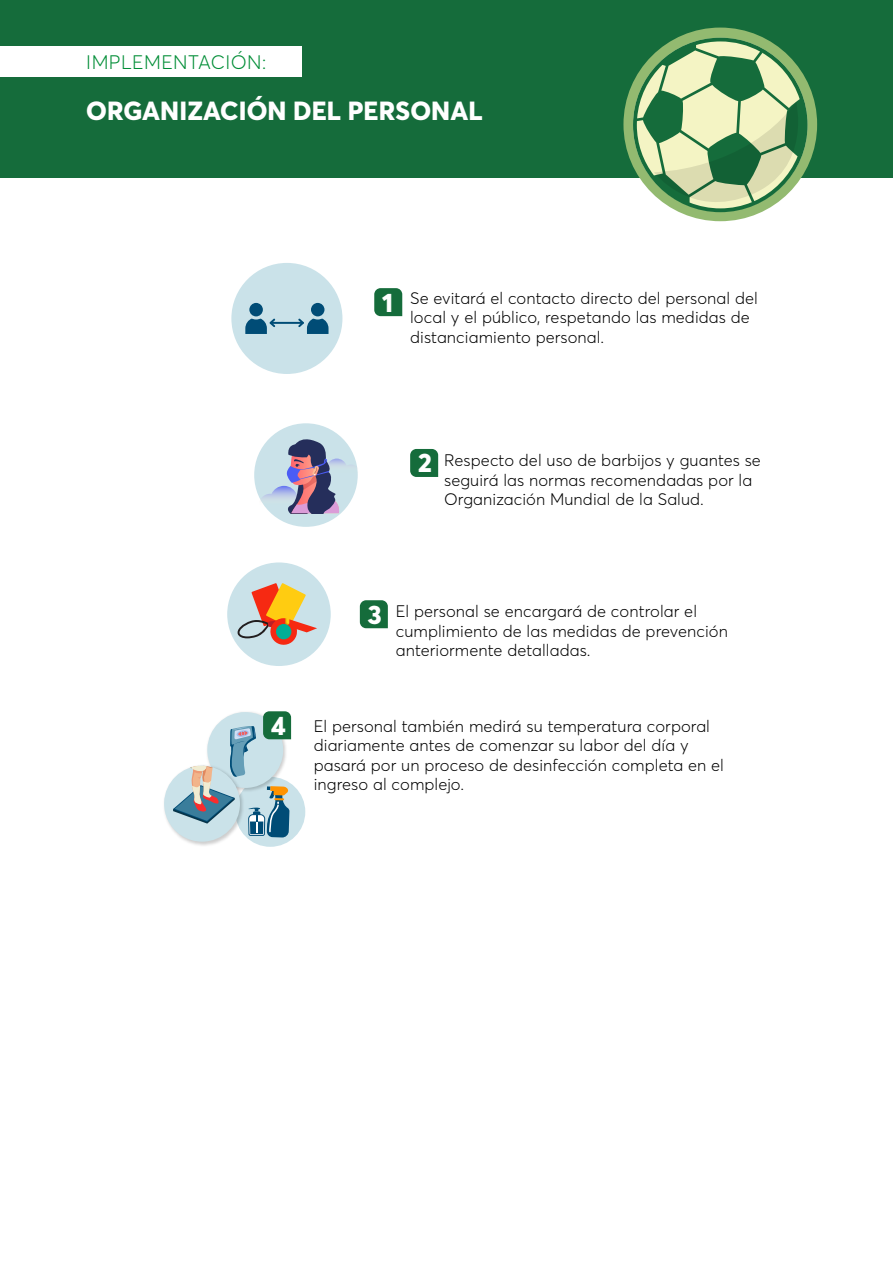
<style>
.page{position:relative;width:893px;height:1263px;background:#fff}
.page>*{position:absolute;margin:0;border:0;box-sizing:border-box;transform-origin:0 0}
.t1{font:800 26.4px "Averta";color:#fff}
.t2{font:800 25.95px "Averta";letter-spacing:.005em;color:#fff}
.t3{font:300 19.35px "Averta";letter-spacing:.025em;color:#008d36}
.t4{font:300 16.5px/19.5px "Averta";letter-spacing:.005em;color:#000}
.s1{font-weight:800;font-size:26.4px;color:#fff}
</style>
<div class="page">
<svg style="left:374px;top:288px;width:28px;height:28px"></svg>
<svg style="left:410px;top:449px;width:28px;height:28px"></svg>
<svg style="left:360px;top:600px;width:28px;height:28px"></svg>
<div style="left:235px;top:777px;width:70px;height:70px;background:#cae2e9;border-radius:50%"></div>
<div style="left:0;top:0;width:893px;height:178px;background:#156c3b"></div>
<div style="left:0;top:46px;width:302px;height:31px;background:#fff"></div>
<div style="left:623px;top:28px;width:194px;height:193px;background:#93ba70;border-radius:50%"></div>
<svg style="left:633px;top:38px;width:175px;height:174px"></svg>
<div style="left:231px;top:263px;width:111px;height:111px;background:#cae2e9;border-radius:50%"></div>
<div style="left:254px;top:423px;width:104px;height:104px;background:#cae2e9;border-radius:50%"></div>
<div style="left:227px;top:562px;width:104px;height:104px;background:#cae2e9;border-radius:50%"></div>
<div style="left:248px;top:302px;width:16px;height:15px;background:#004c76;border-radius:50%"></div>
<div style="left:247px;top:301px;width:18px;height:17px;border:2px solid #cae2e9;border-radius:50%"></div>
<div style="left:310px;top:302px;width:15px;height:15px;background:#004c76;border-radius:50%"></div>
<div style="left:309px;top:301px;width:17px;height:17px;border:2px solid #cae2e9;border-radius:50%"></div>
<hr style="left:271px;top:322px;width:32px;height:2px;background:#004c76">
<svg style="left:296px;top:315px;width:33px;height:19px"></svg>
<svg style="left:245px;top:315px;width:32px;height:19px"></svg>
<svg style="left:259px;top:432px;width:99px;height:81px"></svg>
<svg style="left:236px;top:583px;width:81px;height:63px"></svg>
<div style="left:276px;top:624px;width:15px;height:15px;background:#00af96;border-radius:50%"></div>
<svg style="left:164px;top:711px;width:127px;height:136px"></svg>
<p class="t3" style="left:86px;top:50px;width:181px">IMPLEMENTACIÓN:</p>
<h2 class="t2" style="left:86px;top:94px;width:398px">ORGANIZACIÓN DEL PERSONAL</h2>
<h1 class="t1" style="left:382px;top:285px;width:12px">1</h1>
<p class="t4" style="left:410px;top:288px;width:349px">Se evitará el contacto directo del personal del local y el público, respetando las medidas de distanciamiento personal.</p>
<h1 class="t1" style="left:418px;top:446px;width:15px">2</h1>
<p class="t4" style="left:444px;top:450px;width:318px">Respecto del uso de barbijos y guantes se seguirá las normas recomendadas por la<br>Organización Mundial de la Salud.</p>
<h1 class="t1" style="left:368px;top:597px;width:15px">3</h1>
<p class="t4" style="left:396px;top:602px;width:334px">El personal se encargará de controlar el cumplimiento de las medidas de prevención anteriormente detalladas.</p>
<p class="t4" style="left:314px;top:716px;width:412px;text-indent:-43px"><span class="s1">4</span> El personal también medirá su temperatura corporal diariamente antes de comenzar su labor del día y pasará por un proceso de desinfección completa en el ingreso al complejo.</p>
</div>
